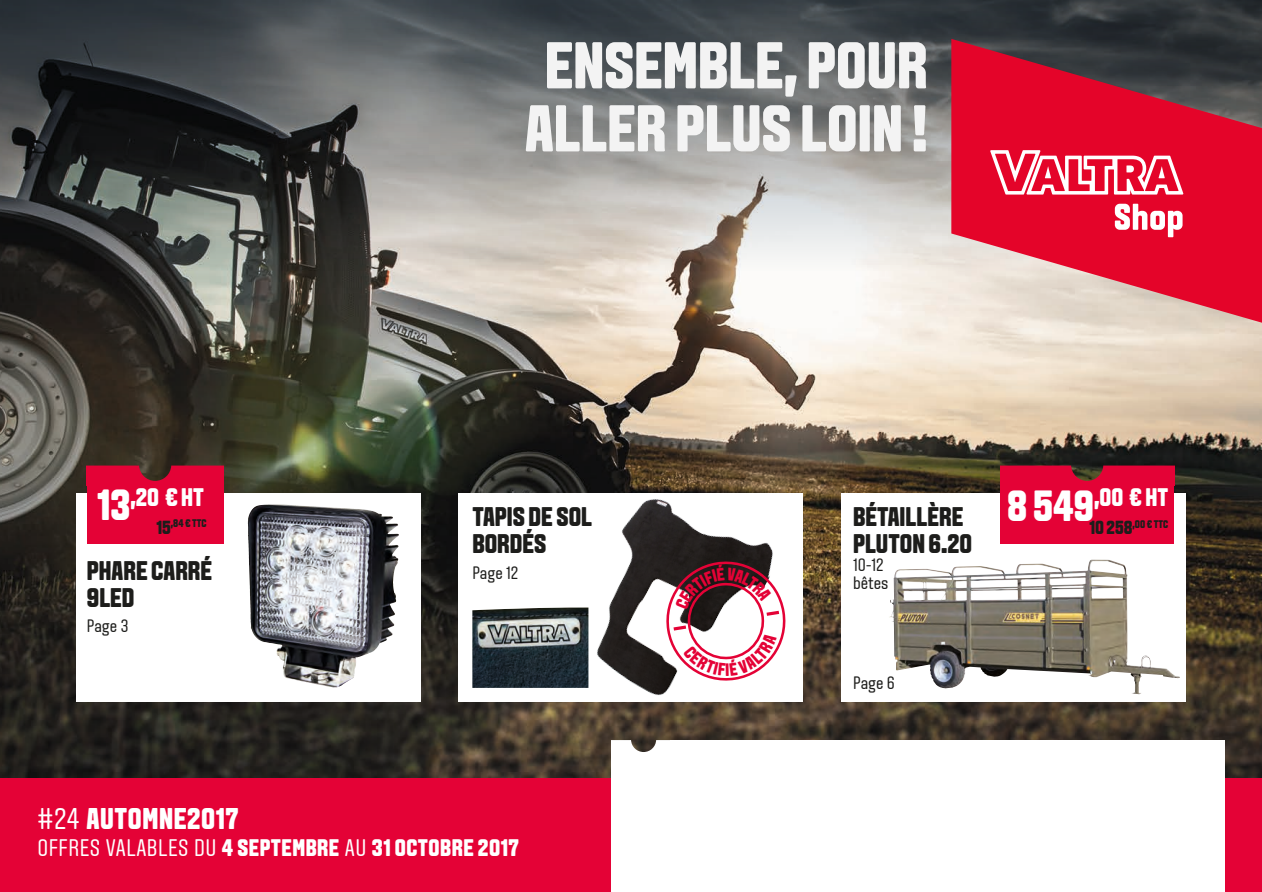
<style>
.page{position:relative;width:1262px;height:892px;background:#fff}
.page>*{position:absolute;margin:0;border:0;box-sizing:border-box;transform-origin:0 0}
.t1{font:800 66px/63px "VALTRA Aveny T";color:#f3f3f3;text-align:center}
.t2{font:800 30px "VALTRA Aveny T";letter-spacing:.02em;color:#fff}
.t3{font:800 27px/27px "VALTRA Aveny T";color:#1d1d1b}
.t4{font:800 25.5px "VALTRA Aveny T";color:#fff}
.t5{font:800 24px "VALTRA Aveny T";letter-spacing:.02em;color:#fff}
.t6{font:800 18.9px "VALTRA Aveny T";color:#1d1d1b}
.t7{font:18px/18px "VALTRA Aveny T";color:#1d1d1b}
.t8{font:800 11.1px "VALTRA Aveny T";color:#1d1d1b}
.s1{font-size:43.65px}
.s2{font-size:18.9px}
.s3{font-weight:400}
</style>
<div class="page">
<img style="left:0;top:270px;width:1261px;height:508px">
<svg style="left:76px;top:493px;width:344px;height:209px"></svg>
<div style="left:841px;top:493px;width:345px;height:209px;background:#fff"></div>
<div style="left:458px;top:493px;width:345px;height:209px;background:#fff"></div>
<svg style="left:0;top:0;width:1261px;height:270px;background:#6c6d6d"></svg>
<div style="left:0;top:778px;width:1261px;height:114px;background:#e40236"></div>
<div style="left:612px;top:740px;width:57px;height:152px;background:#fff"></div>
<div style="left:669px;top:740px;width:555px;height:152px;background:#fff"></div>
<svg style="left:951px;top:39px;width:310px;height:290px;background:#c7394e"></svg>
<svg style="left:990px;top:150px;width:193px;height:45px"></svg>
<svg style="left:1114px;top:204px;width:68px;height:33px"></svg>
<div style="left:87px;top:485px;width:136px;height:59px;background:#e40236"></div>
<div style="left:1000px;top:485px;width:173px;height:59px;background:#e40236"></div>
<svg style="left:87px;top:465px;width:136px;height:20px;background:#c70a33"></svg>
<svg style="left:1000px;top:465px;width:173px;height:20px;background:#cb0933"></svg>
<img style="left:248px;top:504px;width:19px;height:134px">
<img style="left:549px;top:455px;width:246px;height:277px">
<img style="left:472px;top:607px;width:116px;height:81px">
<img style="left:889px;top:560px;width:290px;height:134px">
<svg style="left:660px;top:556px;width:128px;height:130px"></svg>
<h1 class="t1" style="left:525px;top:36px;width:404px">ENSEMBLE, POUR<br>ALLER PLUS LOIN !</h1>
<p class="t4" style="left:97px;top:483px;width:108px"><span class="s1">13</span>,20 € HT</p>
<p class="t8" style="left:156px;top:517px;width:52px"><span class="s2">15</span>,84 € TTC</p>
<p class="t3" style="left:87px;top:558px;width:127px">PHARE CARRÉ<br>9LED</p>
<p class="t7" style="left:87px;top:617px;width:43px">Page 3</p>
<p class="t3" style="left:472px;top:504px;width:121px">TAPIS DE SOL<br>BORDÉS</p>
<p class="t7" style="left:472px;top:564px;width:48px">Page 12</p>
<p class="t2" style="left:37px;top:801px;width:203px"><span class="s3">#24</span> AUTOMNE2017</p>
<p class="t5" style="left:37px;top:834px;width:483px"><span class="s3">OFFRES VALABLES DU</span> 4 SEPTEMBRE <span class="s3">AU</span> 31 OCTOBRE 2017</p>
<p class="t3" style="left:853px;top:504px;width:112px">BÉTAILLÈRE</p>
<p class="t3" style="left:853px;top:531px;width:120px">PLUTON 6.20</p>
<p class="t7" style="left:853px;top:556px;width:37px">10-12 bêtes</p>
<p class="t7" style="left:853px;top:674px;width:43px">Page 6</p>
<p class="t4" style="left:1007px;top:483px;width:163px"><span class="s1">8 549</span>,00 € HT</p>
<p class="t6" style="left:1089px;top:517px;width:45px">10 258</p>
<p class="t8" style="left:1132px;top:518px;width:37px">,00 € TTC</p>
</div>
